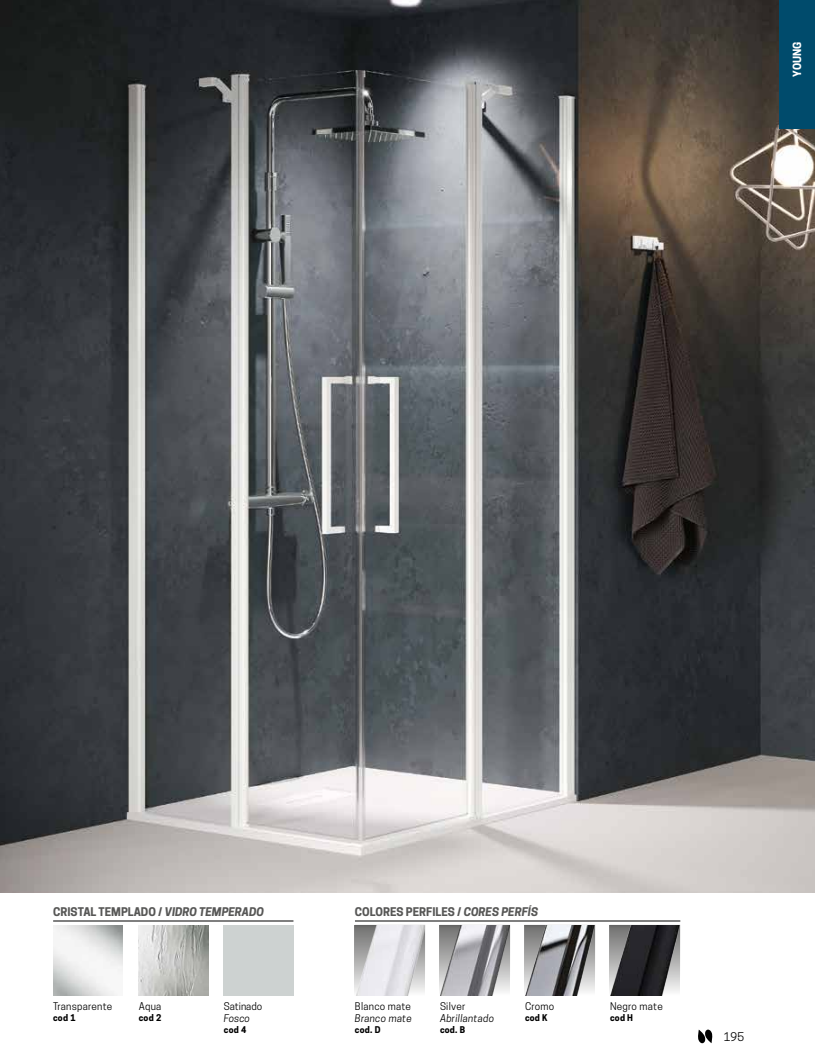
<style>
.page{position:relative;width:815px;height:1063px;background:#fff}
.page>*{position:absolute;margin:0;border:0;box-sizing:border-box;transform-origin:0 0}
.t1{font:700 11.25px "Novellini";color:#575756}
.t2{font:11.25px "Novellini";color:#000}
.t3{font:700 10.62px "Novellini";color:#fff}
.t4{font:10px "Novellini";letter-spacing:.025em;color:#000}
.t5{font:italic 10px "Novellini";letter-spacing:.025em;color:#000}
.t6{font:10px "Novellini";color:#000}
.t7{font:700 8.75px "Novellini";letter-spacing:.025em;color:#000}
.s1{font-style:italic}
</style>
<div class="page">
<svg style="left:354px;top:920px;width:326px;height:76px"></svg>
<hr style="left:294px;top:924px;width:61px;height:1px;background:#fff">
<hr style="left:294px;top:995px;width:61px;height:1px;background:#fff">
<hr style="left:53px;top:921px;width:240px;height:1px;background:#000">
<hr style="left:355px;top:921px;width:325px;height:1px;background:#000">
<img style="left:139px;top:925px;width:69px;height:70px">
<img style="left:355px;top:925px;width:70px;height:70px">
<img style="left:440px;top:925px;width:70px;height:70px">
<img style="left:525px;top:925px;width:70px;height:70px">
<img style="left:610px;top:925px;width:70px;height:70px">
<img style="left:0;top:0;width:815px;height:893px">
<svg style="left:698px;top:1030px;width:15px;height:13px"></svg>
<div style="left:780px;top:0;width:35px;height:129px;background:#004b6c"></div>
<p class="t3" style="left:791px;top:77px;width:36px;rotate:-90deg">YOUNG</p>
<p class="t1" style="left:53px;top:905px;width:212px">CRISTAL TEMPLADO / <span class="s1">VIDRO TEMPERADO</span></p>
<p class="t1" style="left:355px;top:905px;width:185px">COLORES PERFILES / <span class="s1">CORES PERFÍS</span></p>
<p class="t4" style="left:53px;top:1001px;width:61px">Transparente</p>
<p class="t7" style="left:53px;top:1012px;width:24px">cod 1</p>
<p class="t4" style="left:139px;top:1001px;width:24px">Aqua</p>
<p class="t7" style="left:139px;top:1012px;width:24px">cod 2</p>
<p class="t6" style="left:224px;top:1001px;width:40px">Satinado</p>
<p class="t5" style="left:224px;top:1013px;width:28px">Fosco</p>
<p class="t7" style="left:224px;top:1024px;width:24px">cod 4</p>
<p class="t4" style="left:355px;top:1001px;width:58px">Blanco mate</p>
<p class="t5" style="left:355px;top:1013px;width:59px">Branco mate</p>
<p class="t7" style="left:355px;top:1024px;width:27px">cod. D</p>
<p class="t4" style="left:440px;top:1001px;width:27px">Silver</p>
<p class="t5" style="left:440px;top:1013px;width:56px">Abrillantado</p>
<p class="t7" style="left:440px;top:1024px;width:27px">cod. B</p>
<p class="t4" style="left:525px;top:1001px;width:31px">Cromo</p>
<p class="t7" style="left:525px;top:1012px;width:24px">cod K</p>
<p class="t4" style="left:610px;top:1001px;width:54px">Negro mate</p>
<p class="t7" style="left:610px;top:1012px;width:24px">cod H</p>
<p class="t2" style="left:724px;top:1030px;width:22px">195</p>
</div>
